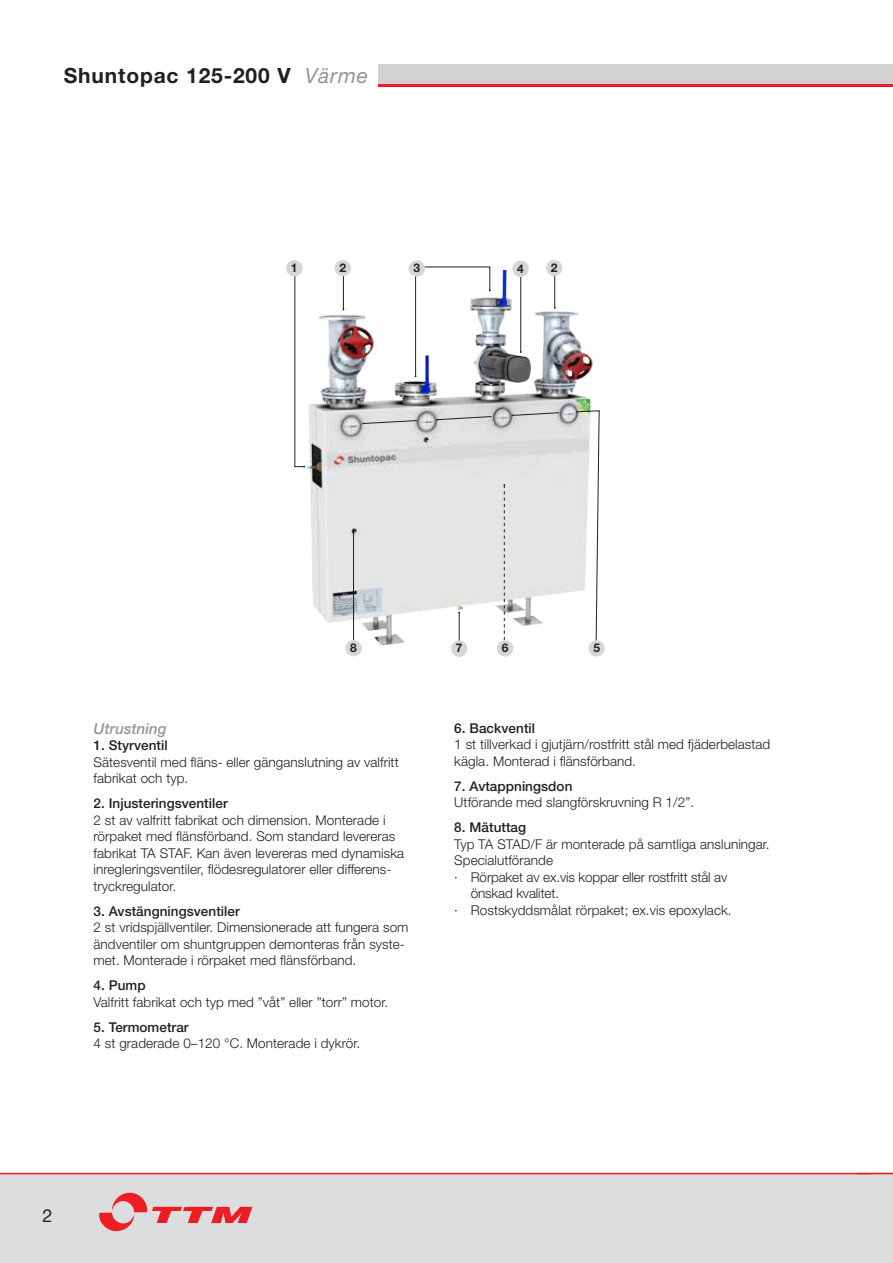
<style>
.page{position:relative;width:893px;height:1263px;background:#fff}
.page>*{position:absolute;margin:0;border:0;box-sizing:border-box;transform-origin:0 0}
.t1{font:700 21px "Helvetica Neue LT Pro";letter-spacing:.04em;color:#231f20}
.t2{font:18px "Helvetica Neue LT Pro";color:#231f20}
.t3{font:italic 500 15px "Helvetica Neue LT Pro";letter-spacing:.005em;color:#939598}
.t4{font:300 13.5px/16.5px "Helvetica Neue LT Pro";letter-spacing:.005em;color:#231f20}
.t5{font:500 13.5px "Helvetica Neue LT Pro";letter-spacing:.005em;color:#231f20}
.t6{font:700 12px "Helvetica Neue LT Pro";color:#231f20}
.s1{font-weight:400;font-style:italic;color:#939598}
</style>
<div class="page">
<img style="left:290px;top:270px;width:303px;height:385px">
<div style="left:0;top:1174px;width:893px;height:89px;background:#dcdddf"></div>
<hr style="left:0;top:1173px;width:893px;height:1px;background:#ee1d23">
<svg style="left:99px;top:1193px;width:153px;height:38px"></svg>
<hr style="left:520px;top:272px;width:1px;height:80px;background:#231f20">
<svg style="left:294px;top:267px;width:11px;height:200px"></svg>
<hr style="left:343px;top:270px;width:1px;height:39px;background:#231f20">
<div style="left:286px;top:260px;width:16px;height:16px;background:#d5d6d8;border-radius:50%"></div>
<div style="left:335px;top:260px;width:16px;height:16px;background:#d5d6d8;border-radius:50%"></div>
<div style="left:512px;top:261px;width:17px;height:16px;background:#d5d6d8;border-radius:50%"></div>
<hr style="left:554px;top:271px;width:1px;height:37px;background:#231f20">
<div style="left:546px;top:260px;width:16px;height:16px;background:#d5d6d8;border-radius:50%"></div>
<svg style="left:415px;top:266px;width:76px;height:111px"></svg>
<div style="left:409px;top:260px;width:16px;height:17px;background:#d5d6d8;border-radius:50%"></div>
<svg style="left:503px;top:484px;width:2px;height:156px"></svg>
<svg style="left:458px;top:612px;width:2px;height:28px"></svg>
<div style="left:497px;top:640px;width:16px;height:17px;background:#d5d6d8;border-radius:50%"></div>
<div style="left:451px;top:640px;width:16px;height:17px;background:#d5d6d8;border-radius:50%"></div>
<hr style="left:353px;top:532px;width:1px;height:115px;background:#231f20">
<div style="left:345px;top:640px;width:17px;height:16px;background:#d5d6d8;border-radius:50%"></div>
<svg style="left:512px;top:412px;width:47px;height:4px"></svg>
<svg style="left:576px;top:410px;width:24px;height:235px"></svg>
<svg style="left:378px;top:83px;width:515px;height:4px;background:#e64a4f"></svg>
<div style="left:378px;top:64px;width:515px;height:19px;background:#d1d2d4"></div>
<svg style="left:436px;top:416px;width:56px;height:5px"></svg>
<svg style="left:362px;top:420px;width:56px;height:4px"></svg>
<div style="left:588px;top:640px;width:17px;height:17px;background:#d5d6d8;border-radius:50%"></div>
<h1 class="t1" style="left:64px;top:63px;width:306px">Shuntopac 125-200 V <span class="s1">Värme</span></h1>
<p class="t6" style="left:291px;top:260px;width:8px">1</p>
<p class="t6" style="left:340px;top:260px;width:8px">2</p>
<p class="t6" style="left:413px;top:260px;width:8px">3</p>
<p class="t6" style="left:517px;top:261px;width:8px">4</p>
<p class="t6" style="left:551px;top:260px;width:8px">2</p>
<p class="t6" style="left:350px;top:640px;width:8px">8</p>
<p class="t6" style="left:456px;top:640px;width:8px">7</p>
<p class="t6" style="left:502px;top:640px;width:8px">6</p>
<p class="t6" style="left:593px;top:640px;width:8px">5</p>
<p class="t3" style="left:94px;top:719px;width:75px">Utrustning</p>
<p class="t5" style="left:94px;top:737px;width:76px">1. Styrventil</p>
<p class="t4" style="left:94px;top:753px;width:307px">Sätesventil med fläns- eller gänganslutning av valfritt fabrikat och typ.</p>
<p class="t5" style="left:94px;top:795px;width:136px">2. Injusteringsventiler</p>
<p class="t4" style="left:94px;top:811px;width:312px">2 st av valfritt fabrikat och dimension. Monterade i rörpaket med flänsförband. Som standard levereras fabrikat TA STAF. Kan även levereras med dynamiska inregleringsventiler, flödesregulatorer eller differens&shy;tryckregulator.</p>
<p class="t5" style="left:94px;top:903px;width:148px">3. Avstängningsventiler</p>
<p class="t4" style="left:94px;top:919px;width:316px">2 st vridspjällventiler. Dimensionerade att fungera som ändventiler om shuntgruppen demonteras från syste&shy;met. Monterade i rörpaket med flänsförband.</p>
<p class="t5" style="left:94px;top:977px;width:54px">4. Pump</p>
<p class="t4" style="left:94px;top:993px;width:296px">Valfritt fabrikat och typ med ”våt” eller ”torr” motor.</p>
<p class="t5" style="left:94px;top:1019px;width:97px">5. Termometrar</p>
<p class="t4" style="left:94px;top:1035px;width:268px">4 st graderade 0–120 °C. Monterade i dykrör.</p>
<p class="t5" style="left:454px;top:720px;width:82px">6. Backventil</p>
<p class="t4" style="left:454px;top:736px;width:317px">1 st tillverkad i gjutjärn/rostfritt stål med fjäderbelastad kägla. Monterad i flänsförband.</p>
<p class="t5" style="left:454px;top:778px;width:120px">7. Avtappningsdon</p>
<p class="t4" style="left:454px;top:794px;width:241px">Utförande med slangförskruvning R 1/2”.</p>
<p class="t5" style="left:454px;top:819px;width:73px">8. Mätuttag</p>
<p class="t4" style="left:454px;top:835px;width:317px">Typ TA STAD/F är monterade på samtliga ansluningar.</p>
<p class="t4" style="left:454px;top:852px;width:100px">Specialutförande</p>
<p class="t4" style="left:454px;top:868px;width:275px">· Rörpaket av ex.vis koppar eller rostfritt stål av</p>
<p class="t4" style="left:471px;top:885px;width:90px">önskad kvalitet.</p>
<p class="t4" style="left:454px;top:902px;width:279px">· Rostskyddsmålat rörpaket; ex.vis epoxylack.</p>
<h2 class="t2" style="left:43px;top:1204px;width:12px">2</h2>
</div>
